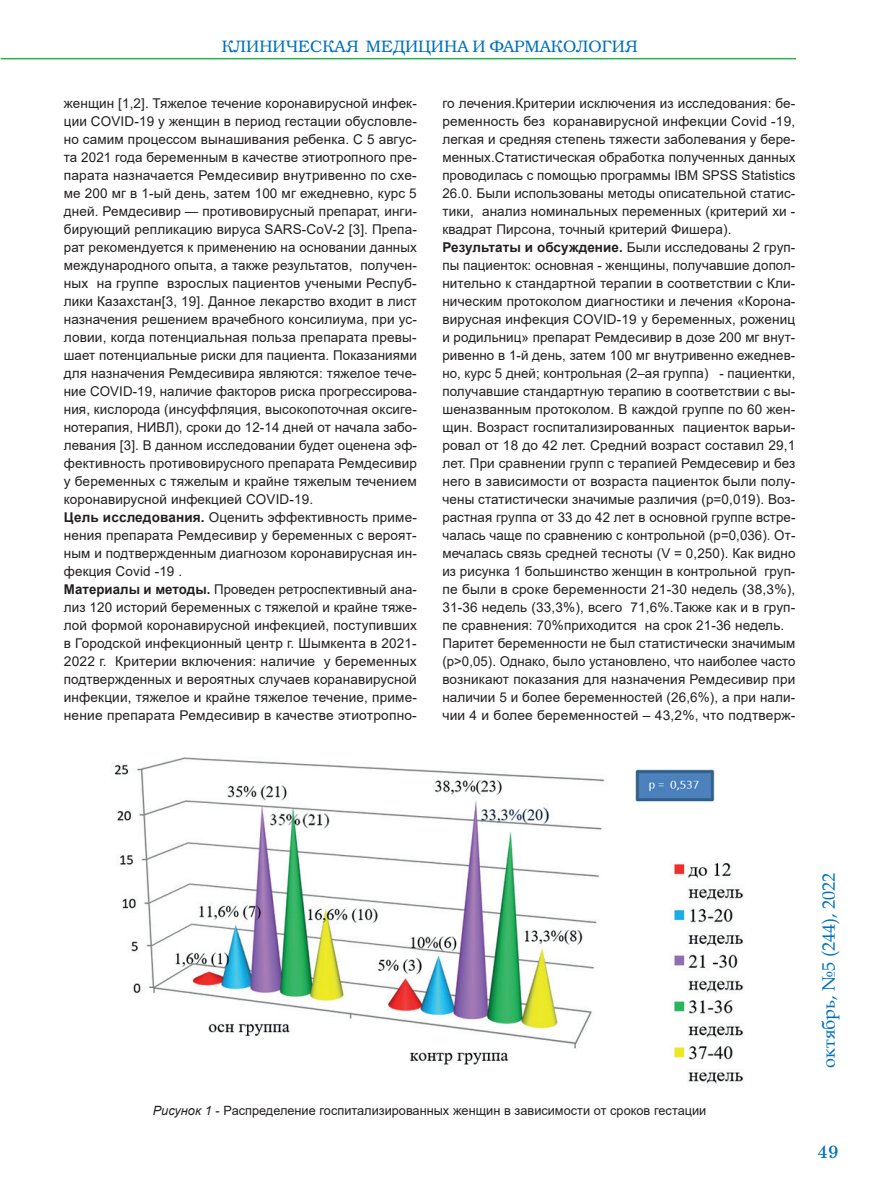
<style>
.page{position:relative;width:872px;height:1187px;background:#fff}
.page>*{position:absolute;margin:0;border:0;box-sizing:border-box;transform-origin:0 0}
.t1{font:18px "Book Antiqua";color:#0072bc}
.t2{font:18px "DS School";color:#0072bc}
.t3{font:16.5px "K Bookman";color:#0072bc}
.t4{font:13.5px/18px "Arial";letter-spacing:.01em;color:#231f20}
.t5{font:12.75px "Arial";color:#231f20}
.s1{font-weight:700}
.s2{font-style:italic}
</style>
<div class="page">
<hr style="left:1px;top:58px;width:795px;height:1px;background:#23b24b">
<img style="left:114px;top:757px;width:630px;height:327px">
<p class="t3" style="left:222px;top:36px;width:417px">КЛИНИЧЕСКАЯ МЕДИЦИНА И ФАРМАКОЛОГИЯ</p>
<p class="t4" style="left:64px;top:94px;width:354px">женщин [1,2]. Тяжелое течение коронавирусной инфек&shy;ции COVID-19 у женщин в период гестации обусловле&shy;но самим процессом вынашивания ребенка. С 5 авгус&shy;та 2021 года беременным в качестве этиотропного пре&shy;парата назначается Ремдесивир внутривенно по схе&shy;ме 200 мг в 1-ый день, затем 100 мг ежедневно, курс 5 дней. Ремдесивир — противовирусный препарат, инги&shy;бирующий репликацию вируса SARS-CoV-2 [3]. Препа&shy;рат рекомендуется к применению на основании данных международного опыта, а также результатов, получен&shy;ных на группе взрослых пациентов учеными Респуб&shy;лики Казахстан[3, 19]. Данное лекарство входит в лист назначения решением врачебного консилиума, при ус&shy;ловии, когда потенциальная польза препарата превы&shy;шает потенциальные риски для пациента. Показаниями для назначения Ремдесивира являются: тяжелое тече&shy;ние COVID-19, наличие факторов риска прогрессирова&shy;ния, кислорода (инсуффляция, высокопоточная оксиге&shy;нотерапия, НИВЛ), сроки до 12-14 дней от начала забо&shy;левания [3]. В данном исследовании будет оценена эф&shy;фективность противовирусного препарата Ремдесивир у беременных с тяжелым и крайне тяжелым течением коронавирусной инфекцией COVID-19.<br><span class="s1">Цель исследования.</span> Оценить эффективность приме&shy;нения препарата Ремдесивир у беременных с вероят&shy;ным и подтвержденным диагнозом коронавирусная ин&shy;фекция Covid -19 .<br><span class="s1">Материалы и методы.</span> Проведен ретроспективный ана&shy;лиз 120 историй беременных с тяжелой и крайне тяже&shy;лой формой коронавирусной инфекцией, поступивших в Городской инфекционный центр г. Шымкента в 2021- 2022 г. Критерии включения: наличие у беременных подтвержденных и вероятных случаев коранавирусной инфекции, тяжелое и крайне тяжелое течение, приме&shy;нение препарата Ремдесивир в качестве этиотропно-</p>
<p class="t4" style="left:442px;top:94px;width:354px">го лечения.Критерии исключения из исследования: бе&shy;ременность без коранавирусной инфекции Covid -19, легкая и средняя степень тяжести заболевания у бере&shy;менных.Статистическая обработка полученных данных проводилась с помощью программы IBM SPSS Statistics 26.0. Были использованы методы описательной статис&shy;тики, анализ номинальных переменных (критерий хи - квадрат Пирсона, точный критерий Фишера).<br><span class="s1">Результаты и обсуждение.</span> Были исследованы 2 груп&shy;пы пациенток: основная - женщины, получавшие допол&shy;нительно к стандартной терапии в соответствии с Кли&shy;ническим протоколом диагностики и лечения «Корона&shy;вирусная инфекция COVID-19 у беременных, рожениц и родильниц» препарат Ремдесивир в дозе 200 мг внут&shy;ривенно в 1-й день, затем 100 мг внутривенно ежеднев&shy;но, курс 5 дней; контрольная (2–ая группа) - пациентки, получавшие стандартную терапию в соответствии с вы&shy;шеназванным протоколом. В каждой группе по 60 жен&shy;щин. Возраст госпитализированных пациенток варьи&shy;ровал от 18 до 42 лет. Средний возраст составил 29,1 лет. При сравнении групп с терапией Ремдесевир и без него в зависимости от возраста пациенток были полу&shy;чены статистически значимые различия (р=0,019). Воз&shy;растная группа от 33 до 42 лет в основной группе встре&shy;чалась чаще по сравнению с контрольной (р=0,036). От&shy;мечалась связь средней тесноты (V = 0,250). Как видно из рисунка 1 большинство женщин в контрольной груп&shy;пе были в сроке беременности 21-30 недель (38,3%), 31-36 недель (33,3%), всего 71,6%.Также как и в груп&shy;пе сравнения: 70%приходится на срок 21-36 недель.<br>Паритет беременности не был статистически значимым (p&gt;0,05). Однако, было установлено, что наиболее часто возникают показания для назначения Ремдесивир при наличии 5 и более беременностей (26,6%), а при нали&shy;чии 4 и более беременностей – 43,2%, что подтверж-</p>
<p class="t5" style="left:153px;top:1101px;width:555px"><span class="s2">Рисунок 1</span> - Распределение госпитализированных женщин в зависимости от сроков гестации</p>
<h1 class="t1" style="left:816px;top:1067px;width:196px;rotate:-90deg">октябрь, №5 (244), 2022</h1>
<h1 class="t2" style="left:817px;top:1142px;width:22px">49</h1>
</div>
